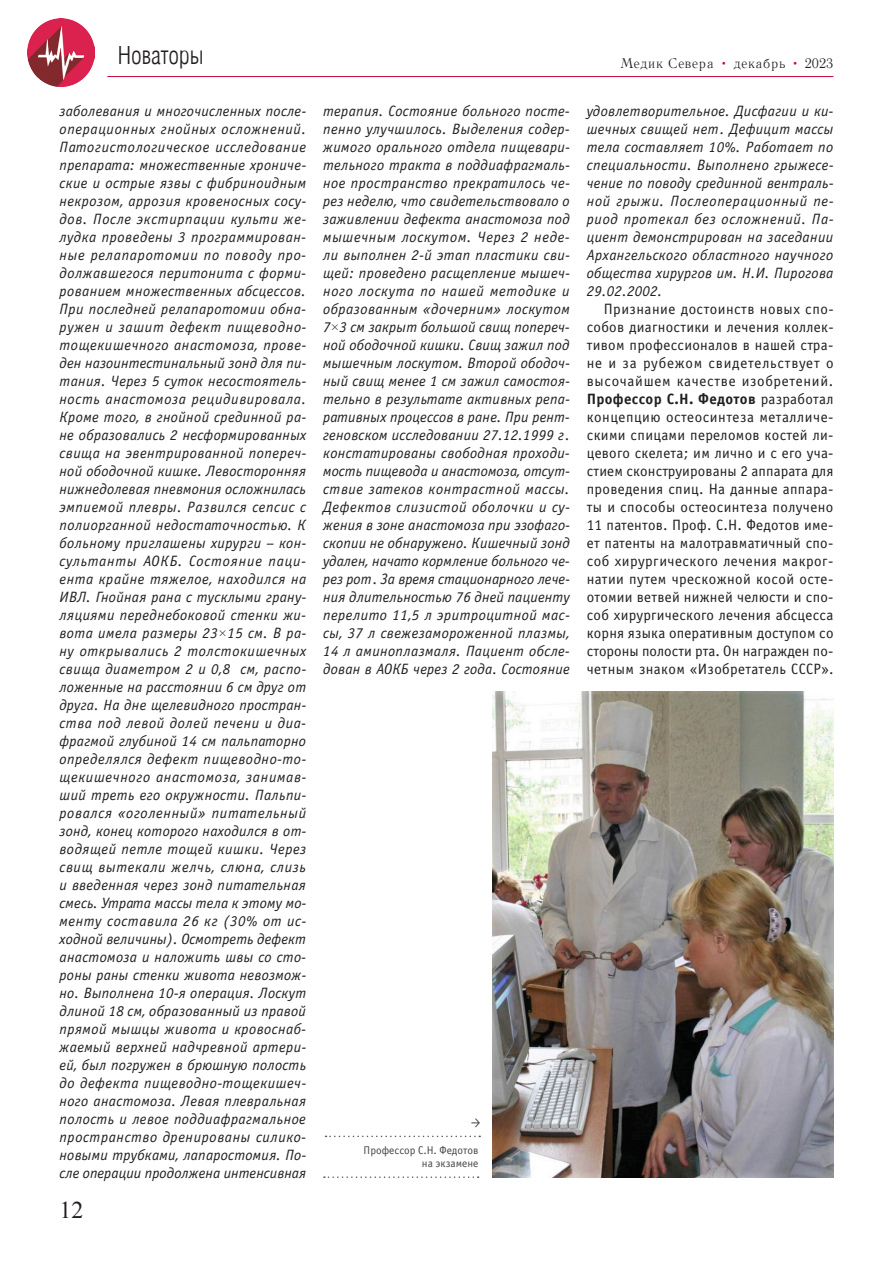
<style>
.page{position:relative;width:893px;height:1263px;background:#fff}
.page>*{position:absolute;margin:0;border:0;box-sizing:border-box;transform-origin:0 0}
.t1{font:300 condensed 24px "AG Letterica";color:#231f20}
.t2{font:24px "Times New Roman";color:#231f20}
.t3{font:italic 15px/18px "Officina Sans C";letter-spacing:.015em;color:#231f20;text-align:justify}
.t4{font:15px/18px "Officina Sans C";letter-spacing:.025em;color:#231f20;text-align:justify}
.t5{font:13.5px "Literaturnaya CTT";color:#231f20}
.t6{font:11.25px/13.5px "Officina Sans C";color:#484848;text-align:right}
.s1{color:#c40940}
.s2{font-family:"Times New Roman";font-style:normal}
.s3{font-weight:700}
</style>
<div class="page">
<hr style="left:107px;top:76px;width:726px;height:1px;background:#c40940">
<img style="left:27px;top:19px;width:67px;height:67px">
<svg style="left:324px;top:1176px;width:155px;height:2px"></svg>
<svg style="left:325px;top:1135px;width:155px;height:2px"></svg>
<svg style="left:471px;top:1118px;width:9px;height:9px"></svg>
<img style="left:492px;top:691px;width:341px;height:487px">
<h1 class="t1" style="left:118px;top:41px;width:87px">Новаторы</h1>
<p class="t5" style="left:620px;top:56px;width:215px">Медик Севера <span class="s1">•</span> декабрь <span class="s1">•</span> 2023</p>
<p class="t3" style="left:60px;top:102px;width:248px">заболевания и многочисленных после&shy;операционных гнойных осложнений.<br>Патогистологическое исследование препарата: множественные хрониче&shy;ские и острые язвы с фибриноидным некрозом, аррозия кровеносных сосу&shy;дов. После экстирпации культи же&shy;лудка проведены 3 программирован&shy;ные релапаротомии по поводу про&shy;должавшегося перитонита с форми&shy;рованием множественных абсцессов.<br>При последней релапаротомии обна&shy;ружен и зашит дефект пищеводно&shy;тощекишечного анастомоза, прове&shy;ден назоинтестинальный зонд для пи&shy;тания. Через 5 суток несостоятель&shy;ность анастомоза рецидивировала.<br>Кроме того, в гнойной срединной ра&shy;не образовались 2 несформированных свища на эвентрированной попереч&shy;ной ободочной кишке. Левосторонняя нижнедолевая пневмония осложнилась эмпиемой плевры. Развился сепсис с полиорганной недостаточностью. К больному приглашены хирурги – кон&shy;сультанты АОКБ. Состояние паци&shy;ента крайне тяжелое, находился на ИВЛ. Гнойная рана с тусклыми грану&shy;ляциями переднебоковой стенки жи&shy;вота имела размеры 23<span class="s2">×</span>15 см. В ра&shy;ну открывались 2 толстокишечных свища диаметром 2 и 0,8 см, распо&shy;ложенные на расстоянии 6 см друг от друга. На дне щелевидного простран&shy;ства под левой долей печени и диа&shy;фрагмой глубиной 14 см пальпаторно определялся дефект пищеводно-то&shy;щекишечного анастомоза, занимав&shy;ший треть его окружности. Пальпи&shy;ровался «оголенный» питательный зонд, конец которого находился в от&shy;водящей петле тощей кишки. Через свищ вытекали желчь, слюна, слизь и введенная через зонд питательная смесь. Утрата массы тела к этому мо&shy;менту составила 26 кг (30% от ис&shy;ходной величины). Осмотреть дефект анастомоза и наложить швы со сто&shy;роны раны стенки живота невозмож&shy;но. Выполнена 10-я операция. Лоскут длиной 18 см, образованный из правой прямой мышцы живота и кровоснаб&shy;жаемый верхней надчревной артери&shy;ей, был погружен в брюшную полость до дефекта пищеводно-тощекишеч&shy;ного анастомоза. Левая плевральная полость и левое поддиафрагмальное пространство дренированы силико&shy;новыми трубками, лапаростомия. По&shy;сле операции продолжена интенсивная</p>
<p class="t3" style="left:323px;top:102px;width:248px">терапия. Состояние больного посте&shy;пенно улучшилось. Выделения содер&shy;жимого орального отдела пищевари&shy;тельного тракта в поддиафрагмаль&shy;ное пространство прекратилось че&shy;рез неделю, что свидетельствовало о заживлении дефекта анастомоза под мышечным лоскутом. Через 2 неде&shy;ли выполнен 2-й этап пластики сви&shy;щей: проведено расщепление мышеч&shy;ного лоскута по нашей методике и образованным «дочерним» лоскутом 7<span class="s2">×</span>3 см закрыт большой свищ попереч&shy;ной ободочной кишки. Свищ зажил под мышечным лоскутом. Второй ободоч&shy;ный свищ менее 1 см зажил самостоя&shy;тельно в результате активных репа&shy;ративных процессов в ране. При рент&shy;геновском исследовании 27.12.1999 г. констатированы свободная проходи&shy;мость пищевода и анастомоза, отсут&shy;ствие затеков контрастной массы.<br>Дефектов слизистой оболочки и су&shy;жения в зоне анастомоза при эзофаго&shy;скопии не обнаружено. Кишечный зонд удален, начато кормление больного че&shy;рез рот. За время стационарного лече&shy;ния длительностью 76 дней пациенту перелито 11,5 л эритроцитной мас&shy;сы, 37 л свежезамороженной плазмы, 14 л аминоплазмаля. Пациент обсле&shy;дован в АОКБ через 2 года. Состояние</p>
<p class="t3" style="left:587px;top:102px;width:248px">удовлетворительное. Дисфагии и ки&shy;шечных свищей нет. Дефицит массы тела составляет 10%. Работает по специальности. Выполнено грыжесе&shy;чение по поводу срединной вентраль&shy;ной грыжи. Послеоперационный пе&shy;риод протекал без осложнений. Па&shy;циент демонстрирован на заседании Архангельского областного научного общества хирургов им. Н.И. Пирогова 29.02.2002.</p>
<p class="t4" style="left:587px;top:300px;width:248px;text-indent:17px">Признание достоинств новых спо&shy;собов диагностики и лечения коллек&shy;тивом профессионалов в нашей стра&shy;не и за рубежом свидетельствует о высочайшем качестве изобретений.<br><span class="s3">Профессор С.Н. Федотов</span> разработал концепцию остеосинтеза металличе&shy;скими спицами переломов костей ли&shy;цевого скелета; им лично и с его уча&shy;стием сконструированы 2 аппарата для проведения спиц. На данные аппара&shy;ты и способы остеосинтеза получено 11 патентов. Проф. С.Н. Федотов име&shy;ет патенты на малотравматичный спо&shy;соб хирургического лечения макрог&shy;натии путем чрескожной косой осте&shy;отомии ветвей нижней челюсти и спо&shy;соб хирургического лечения абсцесса корня языка оперативным доступом со стороны полости рта. Он награжден по&shy;четным знаком «Изобретатель СССР».</p>
<p class="t6" style="left:364px;top:1143px;width:116px">Профессор С.Н. Федотов на экзамене</p>
<h1 class="t2" style="left:60px;top:1194px;width:25px">12</h1>
</div>
